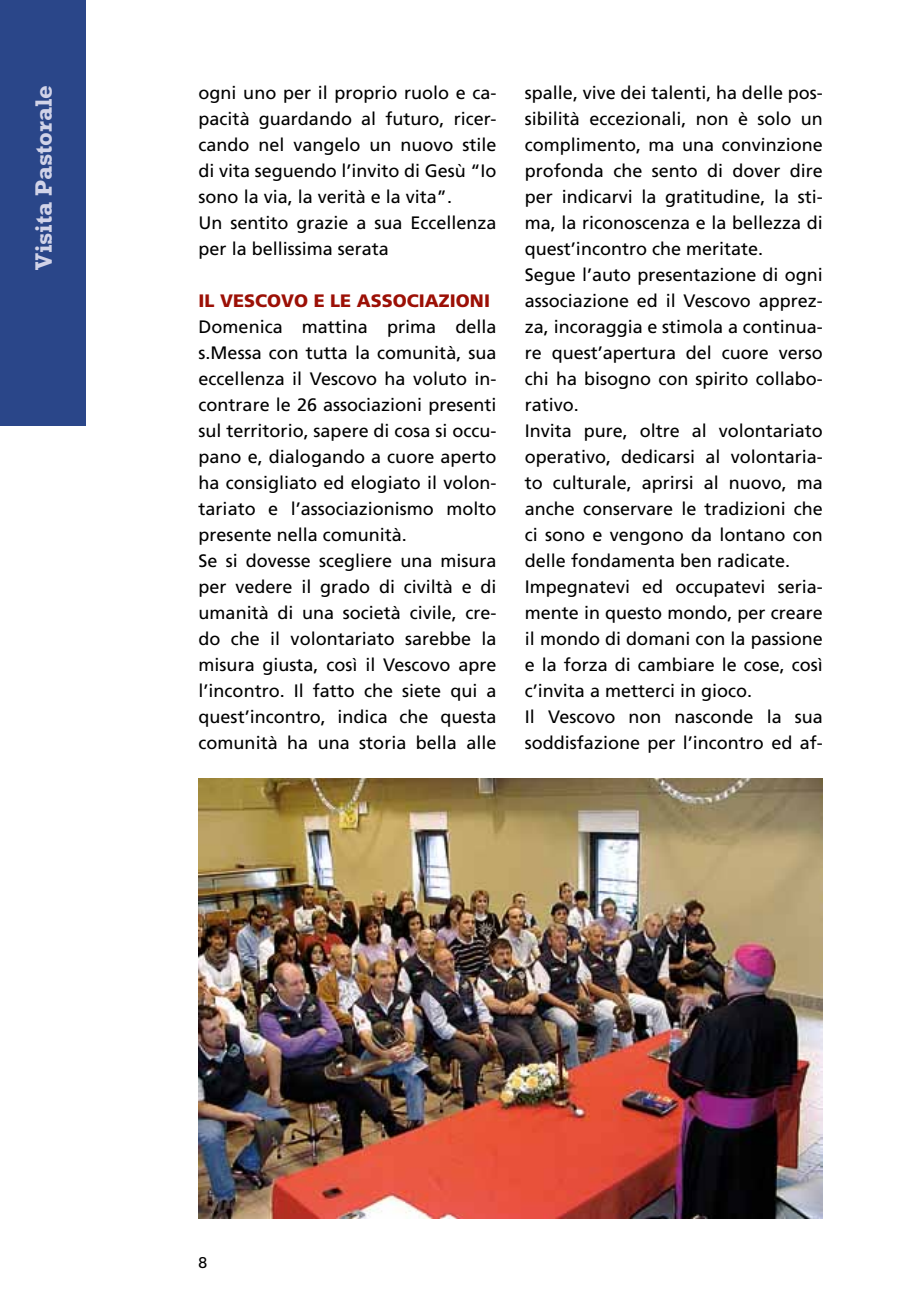
<style>
.page{position:relative;width:908px;height:1304px;background:#fff}
.page>*{position:absolute;margin:0;border:0;box-sizing:border-box;transform-origin:0 0}
.t1{font:700 24px "Rockwell";color:#d1d3e8}
.t2{font:18px/26px "Frutiger";color:#000}
.t3{font:900 18px "Frutiger";color:#9c1006}
.t4{font:16px "Rockwell";color:#000}
</style>
<div class="page">
<img style="left:198px;top:779px;width:624px;height:440px">
<div style="left:0;top:0;width:85px;height:425px;background:#2a4689"></div>
<h1 class="t1" style="left:30px;top:270px;width:186px;rotate:-90deg">Visita Pastorale</h1>
<p class="t2" style="left:198px;top:80px;width:299px">ogni uno per il proprio ruolo e ca&shy;pacità guardando al futuro, ricer&shy;cando nel vangelo un nuovo stile di vita seguendo l’invito di Gesù “Io sono la via, la verità e la vita”.<br>U n sentito grazie a sua Eccellenza per la bellissima serata</p>
<p class="t3" style="left:198px;top:290px;width:48px">IL VESCOVO</p>
<p class="t3" style="left:313px;top:290px;width:56px">E LE ASSOCIA</p>
<p class="t3" style="left:439px;top:290px;width:50px">ZIONI</p>
<p class="t2" style="left:198px;top:314px;width:299px">Domenica mattina prima della s.Messa con tutta la comunità, sua eccellenza il Vescovo ha voluto in&shy;contrare le 26 associazioni presenti sul territorio, sapere di cosa si occu&shy;pano e, dialogando a cuore aperto ha consigliato ed elogiato il volon&shy;tariato e l’associazionismo molto presente nella comunità.<br>Se si dovesse scegliere una misura per vedere il grado di civiltà e di umanità di una società civile, cre&shy;do che il volontariato sarebbe la misura giusta, così il Vescovo apre l’incontro. I l fatto che siete qui a quest’incontro, indica che questa comunità ha una storia bella alle</p>
<p class="t2" style="left:524px;top:79px;width:299px">spalle, vive dei talenti, ha delle pos&shy;sibilità eccezionali, non è solo un complimento, ma una convinzione profonda che sento di dover dire per indicarvi la gratitudine, la sti&shy;ma, la riconoscenza e la bellezza di quest’incontro che meritate.<br>Segue l’auto presentazione di ogni associazione ed il Vescovo apprez&shy;za, incoraggia e stimola a continua&shy;re quest’apertura del cuore verso chi ha bisogno con spirito collabo&shy;rativo.<br>I nvita pure, oltre al volontariato operativo, dedicarsi al volontaria&shy;to culturale, aprirsi al nuovo, ma anche conservare le tradizioni che ci sono e vengono da lontano con delle fondamenta ben radicate.<br>I mpegnatevi ed occupatevi seria&shy;mente in questo mondo, per creare il mondo di domani con la passione e la forza di cambiare le cose, così c’invita a metterci in gioco.<br>I l Vescovo non nasconde la sua soddisfazione per l’incontro ed af-</p>
<p class="t4" style="left:198px;top:1253px;width:10px">8</p>
</div>
